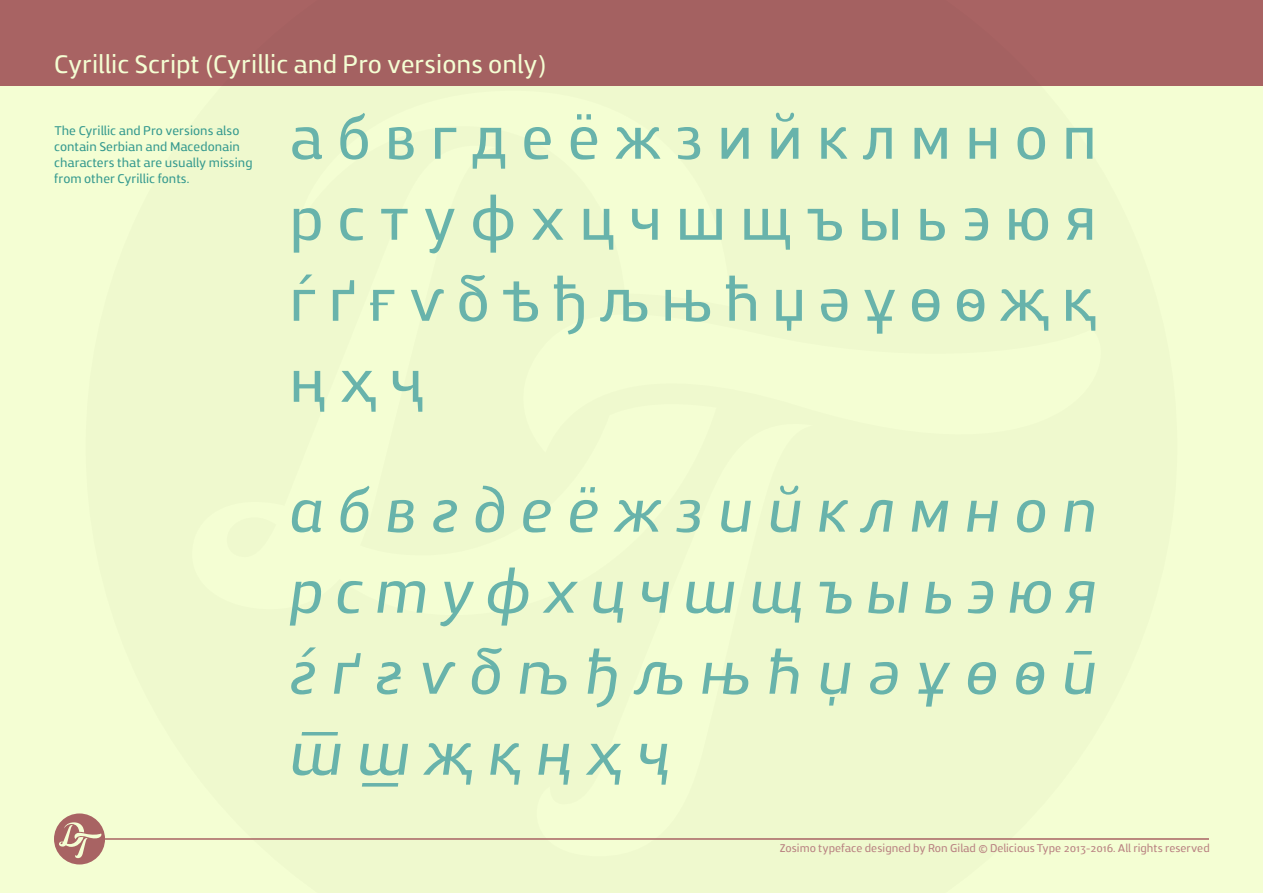
<style>
.page{position:relative;width:1263px;height:893px;background:#f4fed3}
.page>*{position:absolute;margin:0;border:0;box-sizing:border-box;transform-origin:0 0}
.t1{font:italic 64.5px/81px "Zosimo Pro";color:#68b3ab;text-align:justify}
.t2{font:64.5px/81px "Zosimo Pro";color:#68b3ab;text-align:justify}
.t3{font:27px "Zosimo Pro";color:#f4fed3}
.t4{font:13.5px/16.2px "Zosimo Pro";color:#369a8f}
.t5{font:12px "Zosimo Pro";color:#b98282}
</style>
<div class="page">
<div style="left:0;top:0;width:1263px;height:86px;background:#a86363"></div>
<svg style="left:54px;top:813px;width:51px;height:51px"></svg>
<hr style="left:105px;top:838px;width:1104px;height:2px;background:#a86363">
<h2 class="t3" style="left:54px;top:49px;width:493px">Cyrillic Script (Cyrillic and Pro versions only)</h2>
<p class="t4" style="left:54px;top:122px;width:200px">The Cyrillic and Pro versions also contain Serbian and Macedonain characters that are usually missing from other Cyrillic fonts.</p>
<h1 class="t2" style="left:289px;top:97px;width:809px">а б в г д е ё ж з и й к л м н о п р с т у ф х ц ч ш щ ъ ы ь э ю я ѓ ґ ғ ѵ б ѣ ђ љ њ ћ џ ә ұ ө ѳ җ қ ң ҳ ҷ</h1>
<h1 class="t1" style="left:289px;top:470px;width:810px">а б в г д е ё ж з и й к л м н о п р с т у ф х ц ч ш щ ъ ы ь э ю я ѓ ґ ғ ѵ б ѣ ђ љ њ ћ џ ә ұ ө ѳ п т ш җ қ ң ҳ ҷ</h1>
<p class="t5" style="left:779px;top:841px;width:432px">Zosimo typeface designed by Ron Gilad © Delicious Type 2013-2016. All rights reserved</p>
</div>
